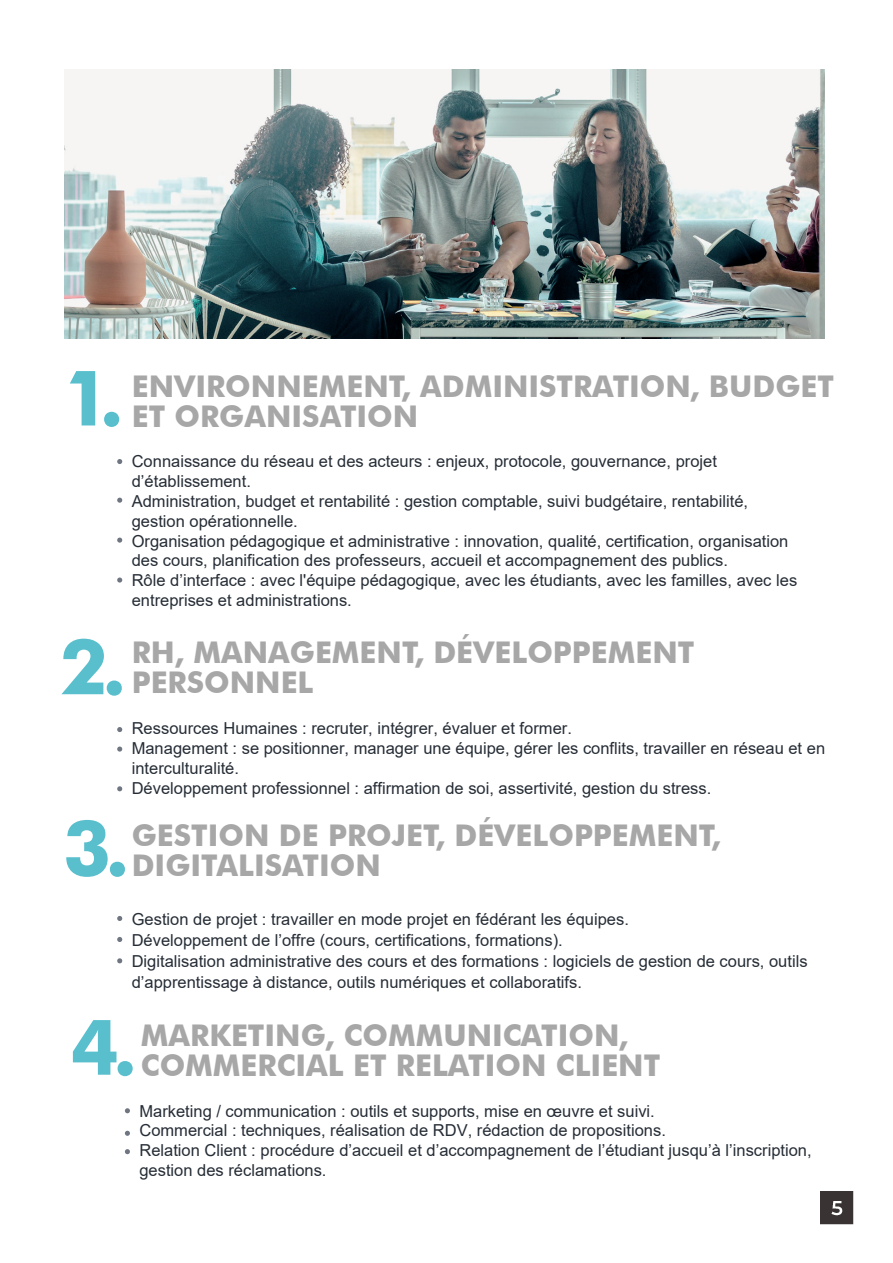
<style>
.page{position:relative;width:893px;height:1263px;background:#fff}
.page>*{position:absolute;margin:0;border:0;box-sizing:border-box;transform-origin:0 0}
.t1{font:700 76.8px "Futura BT";color:#5abfcd}
.t2{font:700 29.85px/30px "Futura BT";color:#a7a7a8}
.t3{font:16.5px/19.8px "Arial";color:#262d36}
.s1{font-style:inherit}
</style>
<div class="page">
<svg style="left:117px;top:459px;width:5px;height:5px"></svg>
<svg style="left:117px;top:577px;width:5px;height:6px"></svg>
<svg style="left:117px;top:498px;width:5px;height:5px"></svg>
<svg style="left:117px;top:538px;width:5px;height:5px"></svg>
<svg style="left:117px;top:727px;width:5px;height:5px"></svg>
<svg style="left:117px;top:746px;width:5px;height:6px"></svg>
<svg style="left:117px;top:786px;width:5px;height:6px"></svg>
<svg style="left:117px;top:916px;width:5px;height:5px"></svg>
<svg style="left:117px;top:937px;width:5px;height:5px"></svg>
<svg style="left:117px;top:958px;width:5px;height:6px"></svg>
<svg style="left:125px;top:1108px;width:5px;height:5px"></svg>
<svg style="left:125px;top:1131px;width:5px;height:5px"></svg>
<svg style="left:125px;top:1149px;width:5px;height:5px"></svg>
<img style="left:65px;top:70px;width:760px;height:268px">
<img style="left:820px;top:1191px;width:34px;height:33px">
<h1 class="t1" style="left:63px;top:351px;width:62px">1.</h1>
<h2 class="t2" style="left:132px;top:371px;width:704px">ENVIRONNEMENT, ADMINISTRATION, BUDGET<br>ET ORGANISATION</h2>
<p class="t3" style="left:132px;top:452px;width:667px">Connaissance du réseau et des acteurs : enjeux, protocole, gouvernance, projet d’établissement<span class="s1">.<br></span>Administration, budget et rentabilité : gestion comptable, suivi budgétaire, rentabilité, gestion opérationnelle<span class="s1">.<br></span>Organisation pédagogique et administrative : innovation, qualité, certification, organisation des cours, planification des professeurs, accueil et accompagnement des publics<span class="s1">.<br></span>Rôle d’interface : avec l'équipe pédagogique, avec les étudiants, avec les familles, avec les entreprises et administrations.</p>
<h2 class="t2" style="left:132px;top:638px;width:564px">RH, MANAGEMENT, DÉVELOPPEMENT<br>PERSONNEL</h2>
<p class="t3" style="left:132px;top:718px;width:695px">Ressources Humaines : recruter, intégrer, évaluer et former<span class="s1">.<br></span>Management : se positionner, manager une équipe, gérer les conflits, travailler en réseau et en interculturalité<span class="s1">.<br></span>Développement professionnel : affirmation de soi, assertivité, gestion du stress<span class="s1">.</span></p>
<h2 class="t2" style="left:132px;top:820px;width:591px">GESTION DE PROJET, DÉVELOPPEMENT,<br>DIGITALISATION</h2>
<p class="t3" style="left:132px;top:908px;width:677px;line-height:21px">Gestion de projet : travailler en mode projet en fédérant les équipes<span class="s1">.<br></span>Développement de l’offre (cours, certifications, formations)<span class="s1">.<br></span>Digitalisation administrative des cours et des formations : logiciels de gestion de cours, outils d’apprentissage à distance, outils numériques et collaboratifs<span class="s1">.</span></p>
<h1 class="t1" style="left:71px;top:1001px;width:68px">4.</h1>
<h2 class="t2" style="left:141px;top:1020px;width:521px">MARKETING, COMMUNICATION,<br>COMMERCIAL ET RELATION CLIENT</h2>
<p class="t3" style="left:139px;top:1101px;width:674px">Marketing / communication : outils et supports, mise en <span class="s1">œuvre</span> et suivi<span class="s1">.<br></span>Commercial : techniques, réalisation de RDV, rédaction de propositions<span class="s1">.<br></span>Relation Client : procédure d’accueil et d’accompagnement de l’étudiant jusqu’à l’inscription, gestion des réclamations<span class="s1">.</span></p>
<h1 class="t1" style="left:60px;top:620px;width:68px">2.</h1>
<h1 class="t1" style="left:63px;top:801px;width:68px">3.</h1>
</div>
